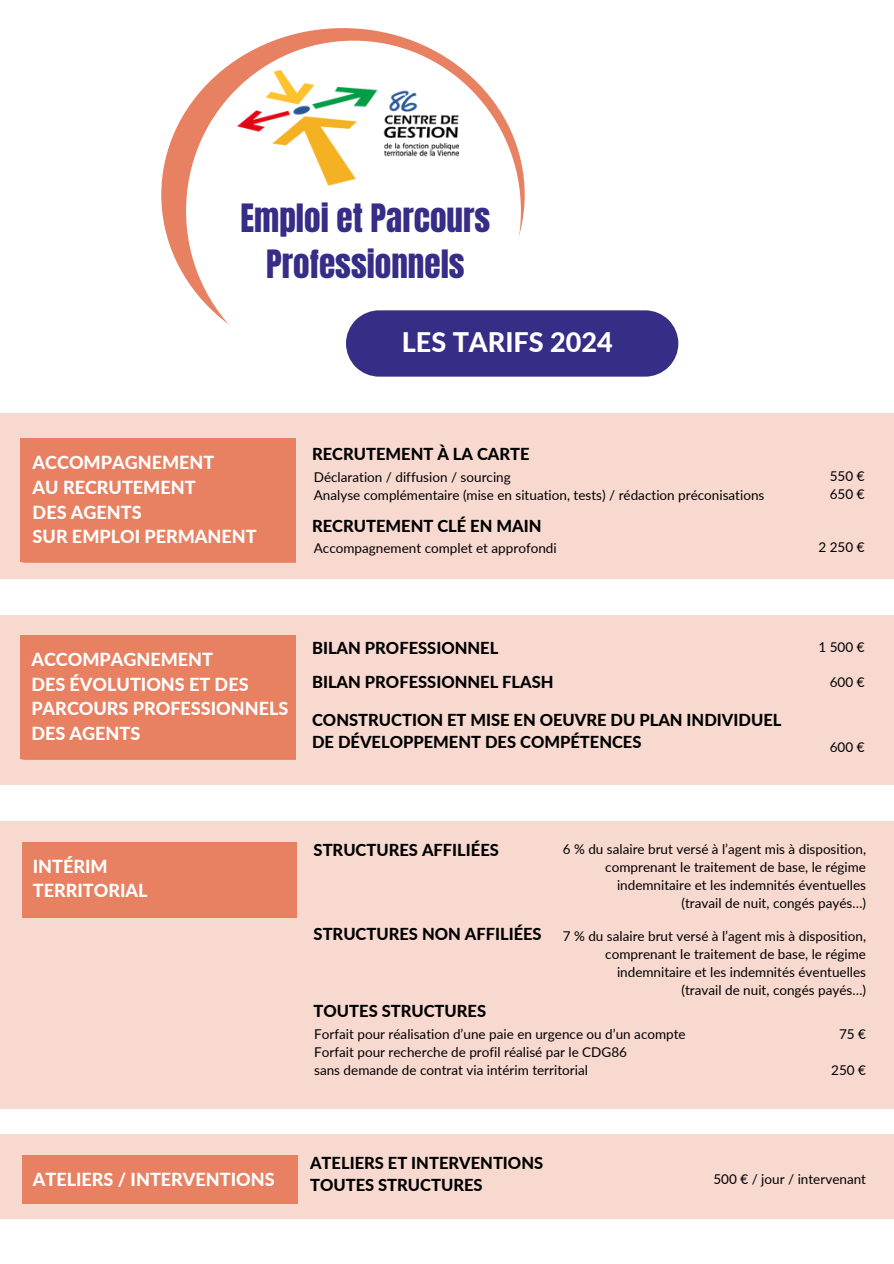
<style>
.page{position:relative;width:894px;height:1264px;background:#fff}
.page>*{position:absolute;margin:0;border:0;box-sizing:border-box;transform-origin:0 0}
.t1{font:33.15px/45.9px "Anton";color:#352d86;text-align:center}
.t2{font:800 27px "Lato";color:#fff}
.t3{font:800 18px/24.8px "Lato";color:#fff}
.t4{font:800 16.5px/22.5px "Lato";color:#000}
.t5{font:13.5px/18px "Lato";color:#000}
</style>
<div class="page">
<div style="left:161px;top:28px;width:363px;height:333px;background:#e88062;border-radius:50%"></div>
<div style="left:186px;top:41px;width:334px;height:340px;background:#fff;border-radius:50%"></div>
<img style="left:237px;top:71px;width:221px;height:115px">
<div style="left:346px;top:310px;width:332px;height:66px;background:#352d86"></div>
<div style="left:0;top:414px;width:893px;height:164px;background:#f8d9d0"></div>
<div style="left:21px;top:439px;width:274px;height:123px;background:#e88062"></div>
<div style="left:0;top:615px;width:893px;height:169px;background:#f8d9d0"></div>
<div style="left:21px;top:636px;width:274px;height:123px;background:#e88062"></div>
<div style="left:0;top:821px;width:893px;height:287px;background:#f8d9d0"></div>
<div style="left:22px;top:842px;width:274px;height:75px;background:#e88062"></div>
<div style="left:0;top:1134px;width:893px;height:84px;background:#f8d9d0"></div>
<div style="left:22px;top:1155px;width:275px;height:47px;background:#e88062"></div>
<h1 class="t1" style="left:240px;top:196px;width:251px">Emploi et Parcours<br>Professionnels</h1>
<h2 class="t2" style="left:401px;top:325px;width:212px">LES TARIFS 2024</h2>
<h3 class="t3" style="left:33px;top:450px;width:225px">ACCOMPAGNEMENT<br>AU RECRUTEMENT<br>DES AGENTS<br>SUR EMPLOI PERMANENT</h3>
<p class="t4" style="left:312px;top:442px;width:219px">RECRUTEMENT À LA CARTE</p>
<p class="t5" style="left:314px;top:467px;width:452px">Déclaration / diffusion / sourcing<br>Analyse complémentaire (mise en situation, tests) / rédaction préconisations</p>
<p class="t5" style="left:829px;top:467px;width:36px">550 €<br>650 €</p>
<p class="t4" style="left:312px;top:514px;width:231px">RECRUTEMENT CLÉ EN MAIN</p>
<p class="t5" style="left:314px;top:539px;width:244px">Accompagnement complet et approfondi</p>
<p class="t5" style="left:818px;top:537px;width:48px">2 250 €</p>
<h3 class="t3" style="left:31px;top:646px;width:258px">ACCOMPAGNEMENT<br>DES ÉVOLUTIONS ET DES<br>PARCOURS PROFESSIONNELS<br>DES AGENTS</h3>
<p class="t4" style="left:312px;top:636px;width:188px">BILAN PROFESSIONNEL</p>
<p class="t5" style="left:818px;top:638px;width:48px">1 500 €</p>
<p class="t4" style="left:312px;top:670px;width:243px">BILAN PROFESSIONNEL FLASH</p>
<p class="t5" style="left:829px;top:672px;width:36px">600 €</p>
<p class="t4" style="left:312px;top:708px;width:471px">CONSTRUCTION ET MISE EN OEUVRE DU PLAN INDIVIDUEL<br>DE DÉVELOPPEMENT DES COMPÉTENCES</p>
<p class="t5" style="left:829px;top:737px;width:36px">600 €</p>
<h3 class="t3" style="left:33px;top:853px;width:116px">INTÉRIM<br>TERRITORIAL</h3>
<p class="t4" style="left:313px;top:838px;width:187px">STRUCTURES AFFILIÉES</p>
<p class="t4" style="left:313px;top:922px;width:229px">STRUCTURES NON AFFILIÉES</p>
<p class="t4" style="left:313px;top:999px;width:174px">TOUTES STRUCTURES</p>
<p class="t5" style="left:562px;top:839px;width:305px;text-align:right">6 % du salaire brut versé à l’agent mis à disposition, comprenant le traitement de base, le régime indemnitaire et les indemnités éventuelles<br>(travail de nuit, congés payés…)</p>
<p class="t5" style="left:562px;top:926px;width:305px;text-align:right">7 % du salaire brut versé à l’agent mis à disposition, comprenant le traitement de base, le régime indemnitaire et les indemnités éventuelles<br>(travail de nuit, congés payés…)</p>
<p class="t5" style="left:314px;top:1025px;width:373px">Forfait pour réalisation d’une paie en urgence ou d’un acompte<br>Forfait pour recherche de profil réalisé par le CDG86<br>sans demande de contrat via intérim territorial</p>
<p class="t4" style="left:310px;top:1150px;width:234px">ATELIERS ET INTERVENTIONS</p>
<p class="t5" style="left:838px;top:1025px;width:28px">75 €</p>
<p class="t5" style="left:831px;top:1061px;width:36px">250 €</p>
<h3 class="t3" style="left:33px;top:1166px;width:243px">ATELIERS / INTERVENTIONS</h3>
<p class="t4" style="left:310px;top:1173px;width:174px">TOUTES STRUCTURES</p>
<p class="t5" style="left:713px;top:1169px;width:154px">500 € / jour / intervenant</p>
</div>
